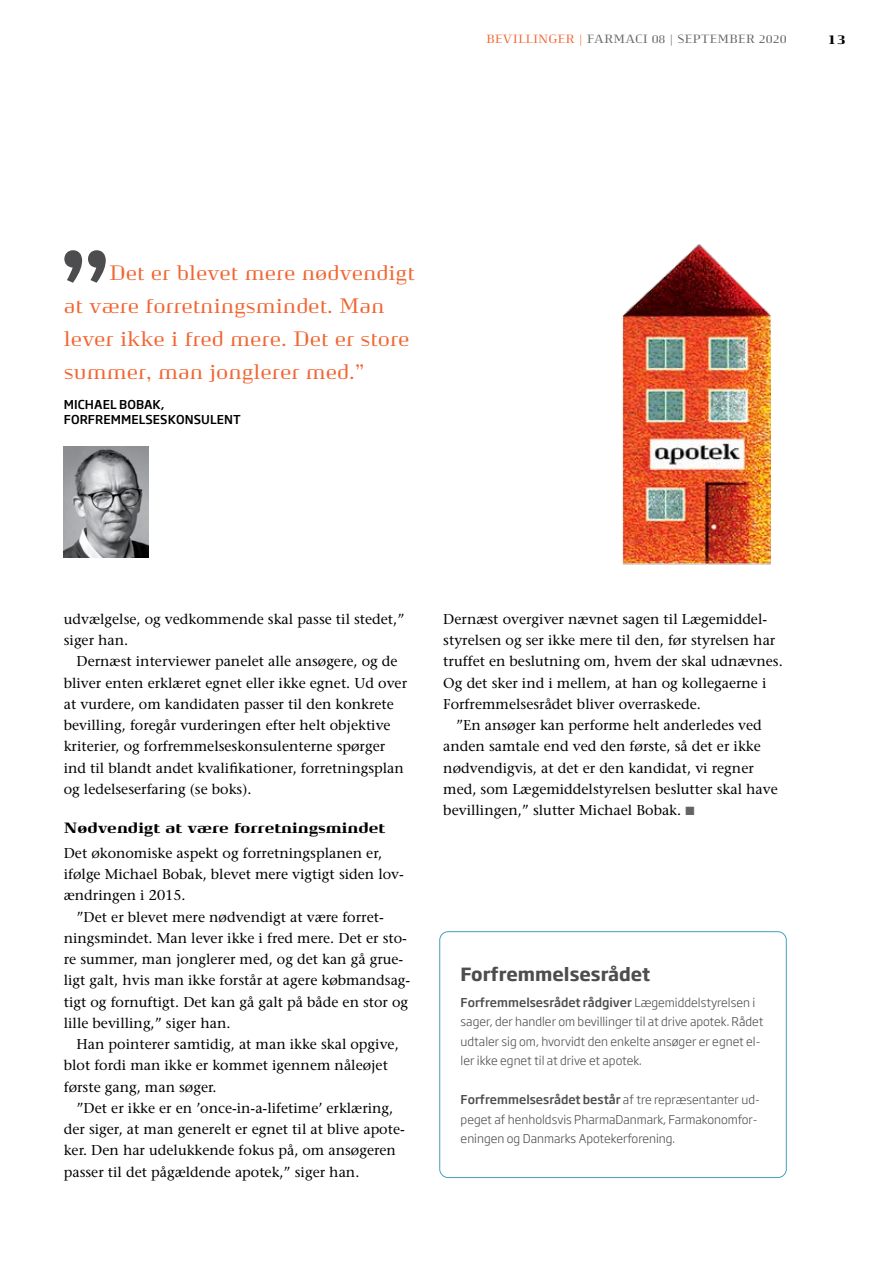
<style>
.page{position:relative;width:893px;height:1263px;background:#fff}
.page>*{position:absolute;margin:0;border:0;box-sizing:border-box;transform-origin:0 0}
.t1{font:900 99.75px "Pharma";color:#4d4d4f}
.t2{font:21px/33px "Pharma";color:#f26531}
.t3{font:700 18px "Soho Gothic Pro";color:#4d4d4f}
.t4{font:900 15px "Pharma";color:#000}
.t5{font:14.25px/21.3px "Stone Serif";color:#000}
.t6{font:900 13.5px "Pharma";color:#000}
.t7{font:300 12px/19.5px "Soho Gothic Pro";color:#4d4d4f}
.t8{font:12px "Pharma";color:#636466}
.t9{font:500 12px/15px "Soho Gothic Pro";letter-spacing:.005em;color:#000}
.s1{color:#f26531}
.s2{color:#636466}
.s3{font-weight:500}
</style>
<div class="page">
<img style="left:64px;top:446px;width:85px;height:111px">
<div style="left:439px;top:931px;width:348px;height:247px;border:1px solid #459ebf;border-radius:9px"></div>
<img style="left:622px;top:244px;width:149px;height:321px">
<p class="t8" style="left:486px;top:32px;width:302px"><span class="s1">BEVILLINGER |</span> FARMACI 08 | SEPTEMBER 2020</p>
<p class="t6" style="left:827px;top:31px;width:20px">13</p>
<h1 class="t1" style="left:58px;top:227px;width:56px">”</h1>
<h2 class="t2" style="left:64px;top:256px;width:352px;text-indent:45px">Det er blevet mere nødvendigt at være forretningsmindet. Man lever ikke i fred mere. Det er store summer, man jonglerer med.”</h2>
<p class="t9" style="left:64px;top:396px;width:179px">MICHAEL BOBAK,<br>FORFREMMELSESKONSULENT</p>
<p class="t5" style="left:64px;top:608px;width:342px">udvælgelse, og vedkommende skal passe til stedet,” siger han.</p>
<p class="t5" style="left:64px;top:651px;width:345px;text-indent:13px">Dernæst interviewer panelet alle ansøgere, og de bliver enten erklæret egnet eller ikke egnet. Ud over at vurdere, om kandidaten passer til den konkrete bevilling, foregår vurderingen efter helt objektive kriterier, og forfremmelseskonsulenterne spørger ind til blandt andet kvalifikationer, forretningsplan og ledelseserfaring (se boks).</p>
<p class="t4" style="left:64px;top:819px;width:323px">Nødvendigt at være forretningsmindet</p>
<p class="t5" style="left:64px;top:842px;width:342px">Det økonomiske aspekt og forretningsplanen er, ifølge Michael Bobak, blevet mere vigtigt siden lov&shy;ændringen i 2015.</p>
<p class="t5" style="left:64px;top:906px;width:348px;text-indent:13px">”Det er blevet mere nødvendigt at være forret&shy;ningsmindet. Man lever ikke i fred mere. Det er sto&shy;re summer, man jonglerer med, og det kan gå grue&shy;ligt galt, hvis man ikke forstår at agere købmandsag&shy;tigt og fornuftigt. Det kan gå galt på både en stor og lille bevilling,” siger han.</p>
<p class="t5" style="left:64px;top:1033px;width:336px;text-indent:13px">Han pointerer samtidig, at man ikke skal opgive, blot fordi man ikke er kommet igennem nåleøjet første gang, man søger.</p>
<p class="t5" style="left:64px;top:1097px;width:343px;text-indent:13px">”Det er ikke er en ’once-in-a-lifetime’ erklæring, der siger, at man generelt er egnet til at blive apote&shy;ker. Den har udelukkende fokus på, om ansøgeren passer til det pågældende apotek,” siger han.</p>
<p class="t5" style="left:443px;top:608px;width:341px">Dernæst overgiver nævnet sagen til Lægemiddel&shy;styrelsen og ser ikke mere til den, før styrelsen har truffet en beslutning om, hvem der skal udnævnes.<br>Og det sker ind i mellem, at han og kollegaerne i Forfremmelsesrådet bliver overraskede.</p>
<p class="t5" style="left:443px;top:714px;width:336px;text-indent:13px">”En ansøger kan performe helt anderledes ved anden samtale end ved den første, så det er ikke nødvendigvis, at det er den kandidat, vi regner med, som Lægemiddelstyrelsen beslutter skal have bevillingen,” slutter Michael Bobak. <span class="s2">■</span></p>
<p class="t3" style="left:461px;top:960px;width:191px">Forfremmelsesrådet</p>
<p class="t7" style="left:461px;top:992px;width:304px"><span class="s3">Forfremmelsesrådet rådgiver</span> Lægemiddelstyrelsen i sager, der handler om bevillinger til at drive apotek. Rådet udtaler sig om, hvorvidt den enkelte ansøger er egnet el&shy;ler ikke egnet til at drive et apotek.</p>
<p class="t7" style="left:461px;top:1089px;width:301px"><span class="s3">Forfremmelsesrådet består</span> af tre repræsentanter ud&shy;peget af henholdsvis PharmaDanmark, Farmakonomfor&shy;eningen og Danmarks Apotekerforening.</p>
</div>
